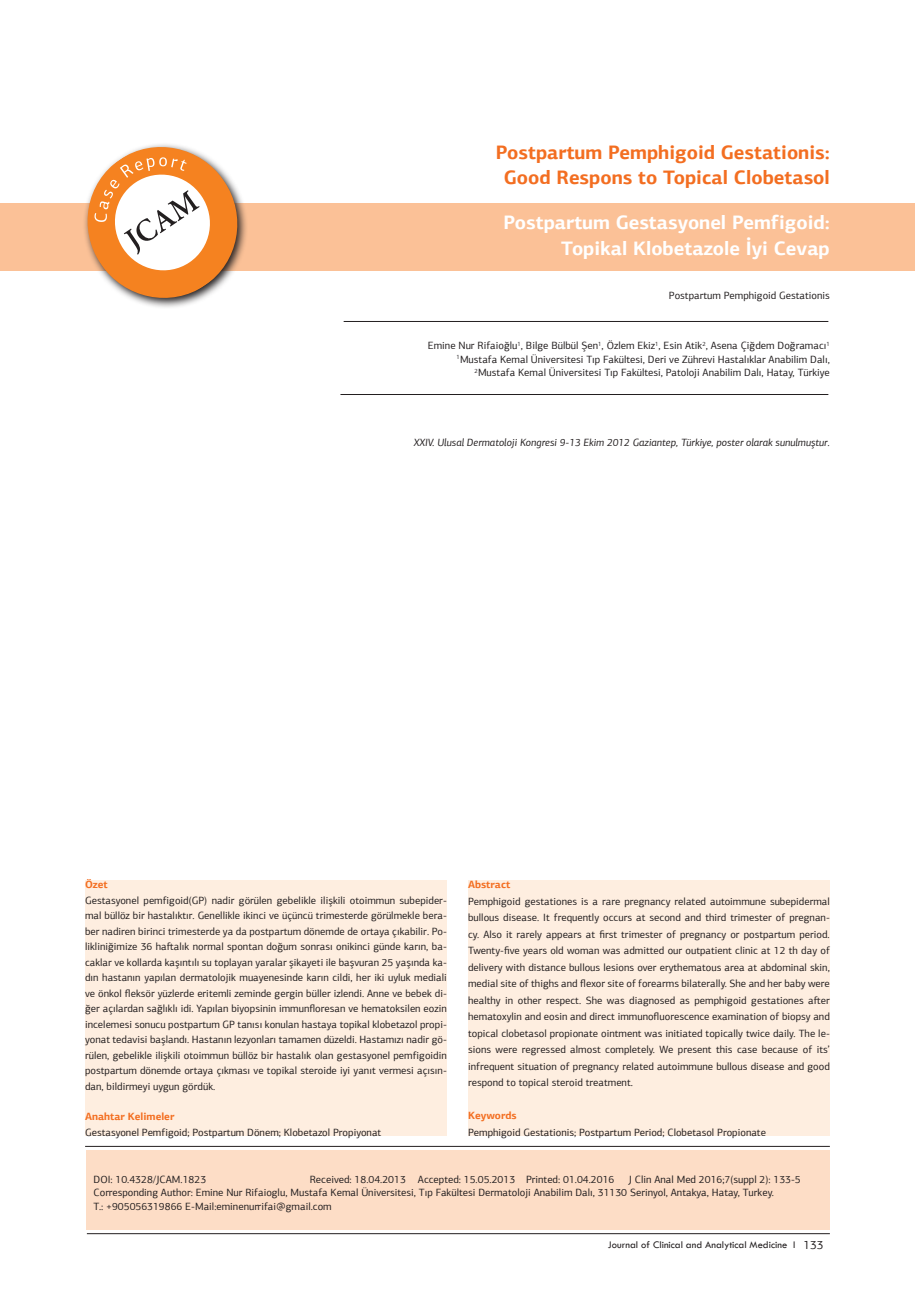
<style>
.page{position:relative;width:915px;height:1306px;background:#fff}
.page>*{position:absolute;margin:0;border:0;box-sizing:border-box;transform-origin:0 0}
.t1{font:700 19.5px/25.5px "PF Agora Sans Pro";color:#f36e21;text-align:center}
.t2{font:700 19.5px/25.5px "PF Agora Sans Pro";color:#fff;text-align:right}
.t3{font:10.5px/15.5px "PF Agora Sans Pro";color:#231f20;text-align:justify}
.t4{font:italic 10.5px "PF Agora Sans Pro";color:#231f20}
.t5{font:10.5px "Tw Cen";color:#231f20}
.t6{font:700 10.5px "PF Agora Sans Pro";color:#f36e21}
.s1{font-family:"PF Agora Sans Pro";font-size:12px}
</style>
<div class="page">
<div style="left:87px;top:1150px;width:742px;height:79px;background:#fdddc6"></div>
<div style="left:0;top:203px;width:914px;height:67px;background:#fbc197"></div>
<hr style="left:85px;top:1146px;width:744px;height:1px;background:#231f20">
<hr style="left:343px;top:321px;width:485px;height:1px;background:#231f20">
<hr style="left:340px;top:394px;width:488px;height:1px;background:#231f20">
<svg style="left:77px;top:144px;width:170px;height:164px"></svg>
<div style="left:85px;top:880px;width:361px;height:255px;background:#feeee0"></div>
<div style="left:468px;top:880px;width:361px;height:255px;background:#feeee0"></div>
<hr style="left:87px;top:1233px;width:742px;height:1px;background:#231f20">
<h1 class="t1" style="left:495px;top:139px;width:335px">Postpartum Pemphigoid Gestationis:<br>Good Respons to Topical Clobetasol</h1>
<h1 class="t2" style="left:503px;top:210px;width:328px">Postpartum Gestasyonel Pemfigoid:<br>Topikal Klobetazole İyi Cevap</h1>
<p class="t3" style="left:668px;top:287px;width:162px">Postpartum Pemphigoid Gestationis</p>
<p class="t3" style="left:427px;top:339px;width:403px;line-height:13.5px;text-align:right">Emine Nur Rifaioğlu<sup>1</sup>, Bilge Bülbül Şen<sup>1</sup>, Özlem Ekiz<sup>1</sup>, Esin Atik<sup>2</sup>, Asena Çiğdem Doğramacı<sup>1<br>1</sup>Mustafa Kemal Üniversitesi Tıp Fakültesi, Deri ve Zührevi Hastalıklar Anabilim Dalı,<br><sup>2</sup>Mustafa Kemal Üniversitesi Tıp Fakültesi, Patoloji Anabilim Dalı, Hatay, Türkiye</p>
<p class="t4" style="left:414px;top:436px;width:417px">XXIV. Ulusal Dermatoloji Kongresi 9-13 Ekim 2012 Gaziantep, Türkiye, poster olarak sunulmuştur.</p>
<p class="t6" style="left:85px;top:878px;width:24px">Özet</p>
<p class="t3" style="left:85px;top:892px;width:363px">Gestasyonel pemfigoid(GP) nadir görülen gebelikle ilişkili otoimmun subepider&shy;mal büllöz bir hastalıktır. Genellikle ikinci ve üçüncü trimesterde görülmekle bera&shy;ber nadiren birinci trimesterde ya da postpartum dönemde de ortaya çıkabilir. Po&shy;likliniğimize 36 haftalık normal spontan doğum sonrası onikinci günde karın, ba&shy;caklar ve kollarda kaşıntılı su toplayan yaralar şikayeti ile başvuran 25 yaşında ka&shy;dın hastanın yapılan dermatolojik muayenesinde karın cildi, her iki uyluk mediali ve önkol fleksör yüzlerde eritemli zeminde gergin büller izlendi. Anne ve bebek di&shy;ğer açılardan sağlıklı idi. Yapılan biyopsinin immunfloresan ve hematoksilen eozin incelemesi sonucu postpartum GP tanısı konulan hastaya topikal klobetazol propi&shy;yonat tedavisi başlandı. Hastanın lezyonları tamamen düzeldi. Hastamızı nadir gö&shy;rülen, gebelikle ilişkili otoimmun büllöz bir hastalık olan gestasyonel pemfigoidin postpartum dönemde ortaya çıkması ve topikal steroide iyi yanıt vermesi açısın&shy;dan, bildirmeyi uygun gördük.</p>
<p class="t6" style="left:85px;top:1110px;width:91px">Anahtar Kelimeler</p>
<p class="t3" style="left:85px;top:1124px;width:297px">Gestasyonel Pemfigoid; Postpartum Dönem; Klobetazol Propiyonat</p>
<p class="t6" style="left:468px;top:878px;width:44px">Abstract</p>
<p class="t3" style="left:468px;top:893px;width:363px;line-height:16.5px">Pemphigoid gestationes is a rare pregnancy related autoimmune subepidermal bullous disease. It frequently occurs at second and third trimester of pregnan&shy;cy. Also it rarely appears at first trimester of pregnancy or postpartum period.<br>Twenty-five years old woman was admitted our outpatient clinic at 12 th day of delivery with distance bullous lesions over erythematous area at abdominal skin, medial site of thighs and flexor site of forearms bilaterally. She and her baby were healthy in other respect. She was diagnosed as pemphigoid gestationes after hematoxylin and eosin and direct immunofluorescence examination of biopsy and topical clobetasol propionate ointment was initiated topically twice daily. The le&shy;sions were regressed almost completely. We present this case because of its’ infrequent situation of pregnancy related autoimmune bullous disease and good respond to topical steroid treatment.</p>
<p class="t6" style="left:468px;top:1109px;width:50px">Keywords</p>
<p class="t3" style="left:468px;top:1124px;width:299px">Pemphigoid Gestationis; Postpartum Period; Clobetasol Propionate</p>
<p class="t3" style="left:94px;top:1172px;width:708px;line-height:13.5px;text-align:left;text-indent:535px">J Clin Anal Med 2016;7(suppl 2): 133-5<br>Corresponding Author: Emine Nur Rifaioglu, Mustafa Kemal Üniversitesi, Tıp Fakültesi Dermatoloji Anabilim Dalı, 31130 Serinyol, Antakya, Hatay, Turkey.<br>T.: +905056319866 E-Mail:eminenurrifai@gmail.com</p>
<p class="t3" style="left:94px;top:1171px;width:114px">DOI: 10.4328/JCAM.1823</p>
<p class="t3" style="left:310px;top:1171px;width:306px">Received: 18.04.2013 Accepted: 15.05.2013 Printed: 01.04.2016</p>
<p class="t5" style="left:607px;top:1237px;width:217px">Journal of Clinical and Analytical Medicine I <span class="s1">133</span></p>
</div>
